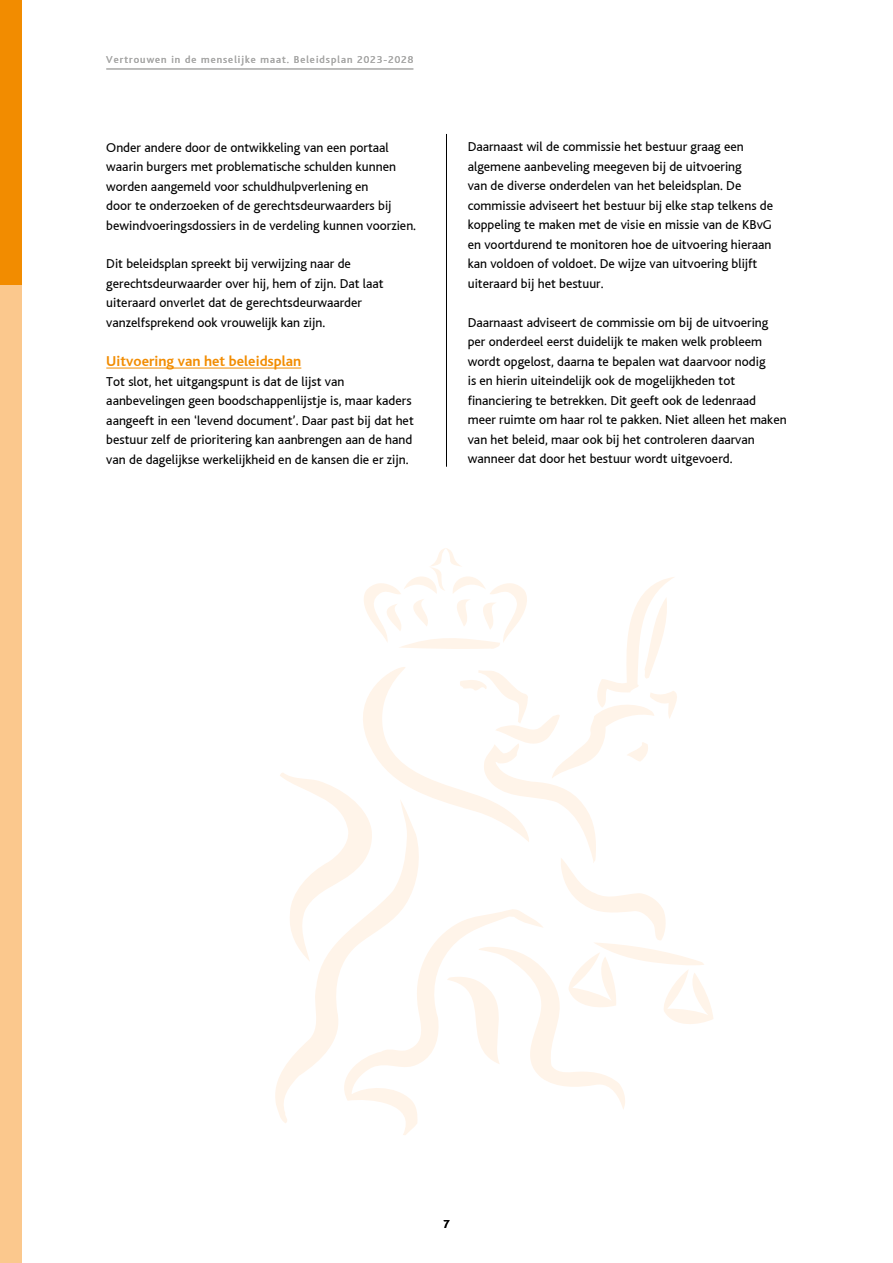
<style>
.page{position:relative;width:893px;height:1263px;background:#fff}
.page>*{position:absolute;margin:0;border:0;box-sizing:border-box;transform-origin:0 0}
.t1{font:700 15px "Bliss";color:#f28c00}
.t2{font:13.5px/19.5px "Bliss";color:#000}
.t3{font:700 12px "Bliss";color:#000}
.t4{font:10.5px "Bliss";letter-spacing:.1em;color:#a8a8a7}
</style>
<div class="page">
<hr style="left:106px;top:69px;width:307px;height:1px;background:#a8a8a7">
<div style="left:0;top:285px;width:21px;height:978px;background:#fbc88d"></div>
<div style="left:0;top:0;width:21px;height:285px;background:#f28c00"></div>
<hr style="left:106px;top:368px;width:195px;height:1px;background:#f28c00">
<hr style="left:446px;top:134px;width:1px;height:333px;background:#000">
<svg style="left:275px;top:1076px;width:12px;height:47px"></svg>
<svg style="left:399px;top:1110px;width:19px;height:25px"></svg>
<svg style="left:280px;top:548px;width:433px;height:562px"></svg>
<p class="t4" style="left:106px;top:54px;width:309px">Vertrouwen in de menselijke maat. Beleidsplan 2023-2028</p>
<p class="t2" style="left:106px;top:138px;width:311px">Onder andere door de ontwikkeling van een portaal waarin burgers met problematische schulden kunnen worden aangemeld voor schuldhulpverlening en<br>door te onderzoeken of de gerechtsdeurwaarders bij bewindvoeringsdossiers in de verdeling kunnen voorzien.</p>
<p class="t2" style="left:106px;top:255px;width:279px">Dit beleidsplan spreekt bij verwijzing naar de gerechtsdeurwaarder over hij, hem of zijn. Dat laat uiteraard onverlet dat de gerechtsdeurwaarder vanzelfsprekend ook vrouwelijk kan zijn.</p>
<p class="t1" style="left:106px;top:353px;width:197px">Uitvoering van het beleidsplan</p>
<p class="t2" style="left:106px;top:372px;width:309px">Tot slot, het uitgangspunt is dat de lijst van aanbevelingen geen boodschappenlijstje is, maar kaders aangeeft in een ‘levend document’. Daar past bij dat het bestuur zelf de prioritering kan aanbrengen aan de hand van de dagelijkse werkelijkheid en de kansen die er zijn.</p>
<p class="t2" style="left:468px;top:138px;width:307px">Daarnaast wil de commissie het bestuur graag een algemene aanbeveling meegeven bij de uitvoering<br>van de diverse onderdelen van het beleidsplan. De commissie adviseert het bestuur bij elke stap telkens de koppeling te maken met de visie en missie van de KBvG en voortdurend te monitoren hoe de uitvoering hieraan kan voldoen of voldoet. De wijze van uitvoering blijft uiteraard bij het bestuur.</p>
<p class="t2" style="left:468px;top:313px;width:320px">Daarnaast adviseert de commissie om bij de uitvoering per onderdeel eerst duidelijk te maken welk probleem wordt opgelost, daarna te bepalen wat daarvoor nodig<br>is en hierin uiteindelijk ook de mogelijkheden tot financiering te betrekken. Dit geeft ook de ledenraad meer ruimte om haar rol te pakken. Niet alleen het maken van het beleid, maar ook bij het controleren daarvan wanneer dat door het bestuur wordt uitgevoerd.</p>
<p class="t3" style="left:443px;top:1218px;width:8px">7</p>
</div>
